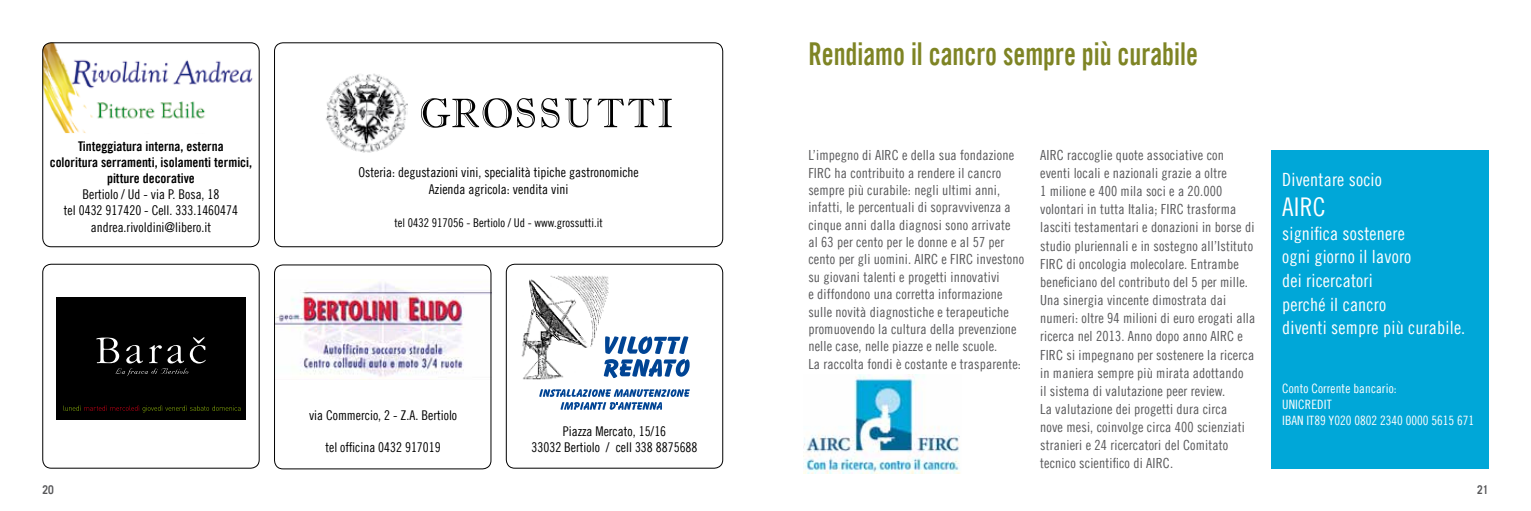
<style>
.page{position:relative;width:1531px;height:511px;background:#fff}
.page>*{position:absolute;margin:0;border:0;box-sizing:border-box;transform-origin:0 0}
.t1{font:31.5px "Trade Gothic LT Bold Cond Twenty";color:#7e8424;scale:.85 1}
.t2{font:25.8px "Trade Gothic LT Cond Eighteen";color:#fff}
.t3{font:18.3px/23.5px "Trade Gothic LT Cond Eighteen";letter-spacing:.01em;color:#fff}
.t4{font:13.95px/18.1px "Trade Gothic LT Cond Eighteen";letter-spacing:.01em;color:#58585a}
.t5{font:13.5px/16.5px "Trade Gothic LT Cond Eighteen";color:#000;text-align:center}
.t6{font:13.35px/16px "Trade Gothic LT Cond Eighteen";color:#000;text-align:center}
.t7{font:13.35px/16px "Trade Gothic LT Bold Cond Twenty";color:#000;text-align:center}
.t8{font:12.9px/16px "Trade Gothic LT Cond Eighteen";letter-spacing:.01em;color:#fff}
.t9{font:12px "Trade Gothic LT Cond Eighteen";color:#000}
.t10{font:700 12px "Trade Gothic LT";color:#58585a;scale:.85 1}
</style>
<div class="page">
<img style="left:43px;top:43px;width:216px;height:90px">
<div style="left:43px;top:43px;width:216px;height:204px;border:1px solid #000;border-radius:9px"></div>
<div style="left:1271px;top:150px;width:217px;height:318px;background:#00a7d8"></div>
<img style="left:803px;top:374px;width:157px;height:98px">
<img style="left:276px;top:282px;width:213px;height:95px">
<div style="left:274px;top:43px;width:449px;height:204px;border:1px solid #000;border-radius:9px"></div>
<div style="left:274px;top:264px;width:217px;height:204px;border:1px solid #000;border-radius:9px"></div>
<div style="left:506px;top:264px;width:217px;height:204px;border:1px solid #000;border-radius:9px"></div>
<svg style="left:539px;top:389px;width:151px;height:20px"></svg>
<img style="left:521px;top:275px;width:90px;height:105px">
<svg style="left:605px;top:336px;width:83px;height:17px"></svg>
<svg style="left:604px;top:359px;width:86px;height:19px"></svg>
<div style="left:43px;top:264px;width:216px;height:204px;border:1px solid #000;border-radius:9px"></div>
<img style="left:325px;top:73px;width:83px;height:80px">
<svg style="left:541px;top:98px;width:18px;height:30px"></svg>
<svg style="left:565px;top:98px;width:107px;height:29px"></svg>
<svg style="left:421px;top:98px;width:114px;height:30px"></svg>
<div style="left:56px;top:297px;width:190px;height:123px;background:#000"></div>
<svg style="left:63px;top:405px;width:177px;height:7px"></svg>
<svg style="left:96px;top:337px;width:110px;height:39px"></svg>
<p class="t7" style="left:50px;top:138px;width:204px">Tinteggiatura interna, esterna<br>coloritura serramenti, isolamenti termici, pitture decorative</p>
<p class="t6" style="left:64px;top:186px;width:176px">Bertiolo / Ud - via P. Bosa, 18<br>tel 0432 917420 - Cell. 333.1460474 andrea.rivoldini@libero.it</p>
<p class="t5" style="left:358px;top:164px;width:282px">Osteria: degustazioni vini, specialità tipiche gastronomiche<br>Azienda agricola: vendita vini</p>
<p class="t9" style="left:394px;top:215px;width:210px">tel 0432 917056 - Bertiolo / Ud - www.grossutti.it</p>
<p class="t10" style="left:43px;top:482px;width:15px">20</p>
<p class="t6" style="left:309px;top:406px;width:150px">via Commercio, 2 - Z.A. Bertiolo</p>
<p class="t6" style="left:325px;top:438px;width:117px">tel officina 0432 917019</p>
<p class="t6" style="left:531px;top:422px;width:167px">Piazza Mercato, 15/16<br>33032 Bertiolo / cell 338 8875688</p>
<h1 class="t1" style="left:808px;top:35px;width:460px">Rendiamo il cancro sempre più curabile</h1>
<p class="t4" style="left:808px;top:146px;width:217px;line-height:17.4px">L’impegno di AIRC e della sua fondazione FIRC ha contribuito a rendere il cancro sempre più curabile: negli ultimi anni, infatti, le percentuali di sopravvivenza a cinque anni dalla diagnosi sono arrivate<br>al 63 per cento per le donne e al 57 per cento per gli uomini. AIRC e FIRC investono su giovani talenti e progetti innovativi<br>e diffondono una corretta informazione sulle novità diagnostiche e terapeutiche promuovendo la cultura della prevenzione nelle case, nelle piazze e nelle scuole.<br>La raccolta fondi è costante e trasparente:</p>
<p class="t4" style="left:1040px;top:145px;width:217px">AIRC raccoglie quote associative con eventi locali e nazionali grazie a oltre<br>1 milione e 400 mila soci e a 20.000 volontari in tutta Italia; FIRC trasforma lasciti testamentari e donazioni in borse di studio pluriennali e in sostegno all’Istituto FIRC di oncologia molecolare. Entrambe beneficiano del contributo del 5 per mille.<br>Una sinergia vincente dimostrata dai numeri: oltre 94 milioni di euro erogati alla ricerca nel 2013. Anno dopo anno AIRC e FIRC si impegnano per sostenere la ricerca in maniera sempre più mirata adottando<br>il sistema di valutazione peer review.<br>La valutazione dei progetti dura circa<br>nove mesi, coinvolge circa 400 scienziati stranieri e 24 ricercatori del Comitato tecnico scientifico di AIRC.</p>
<h3 class="t3" style="left:1282px;top:167px;width:101px">Diventare socio</h3>
<h2 class="t2" style="left:1282px;top:191px;width:45px">AIRC</h2>
<h3 class="t3" style="left:1282px;top:221px;width:185px">significa sostenere<br>ogni giorno il lavoro<br>dei ricercatori<br>perché il cancro<br>diventi sempre più curabile.</h3>
<p class="t8" style="left:1282px;top:380px;width:194px">Conto Corrente bancario:<br>UNICREDIT<br>IBAN IT89 Y020 0802 2340 0000 5615 671</p>
<p class="t10" style="left:1477px;top:482px;width:15px">21</p>
</div>
